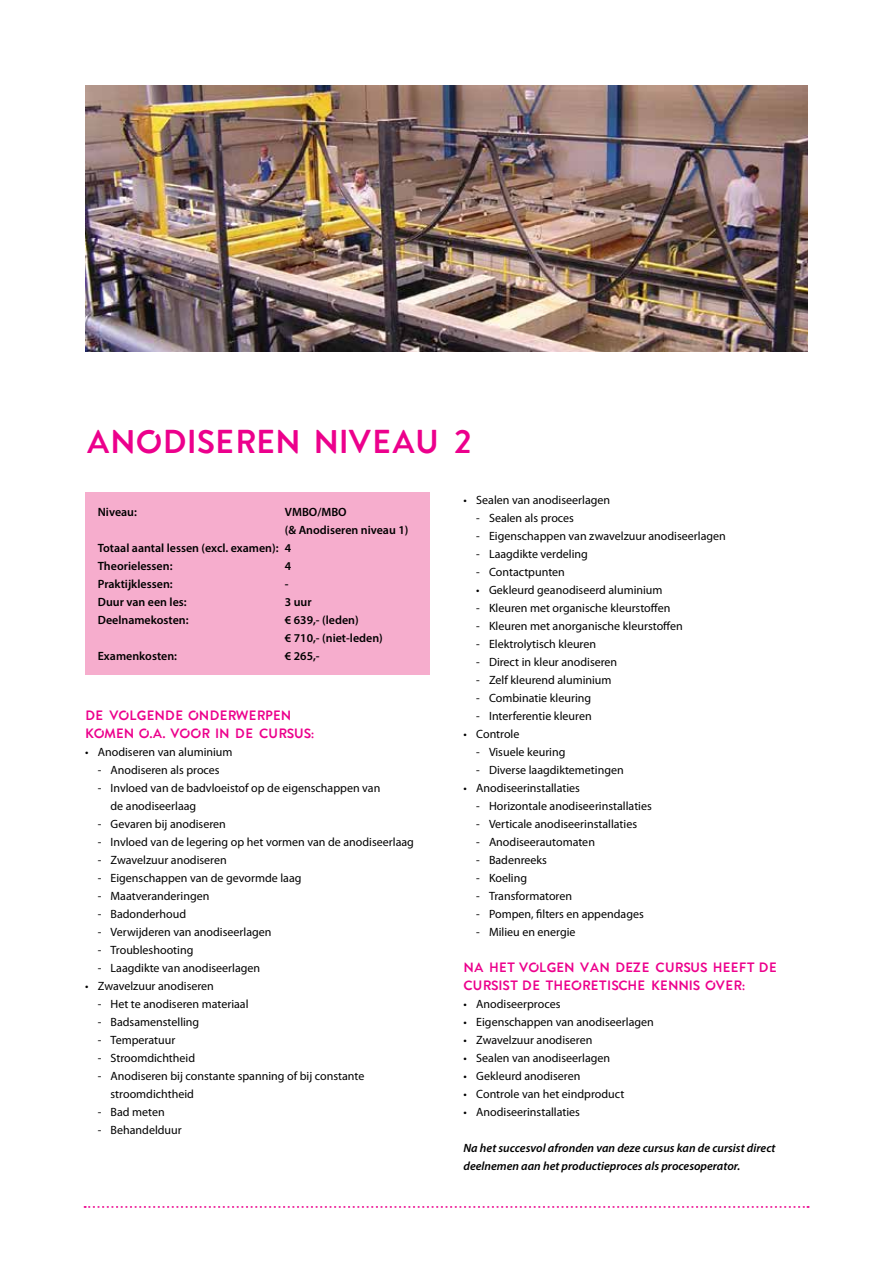
<style>
.page{position:relative;width:893px;height:1263px;background:#fff}
.page>*{position:absolute;margin:0;border:0;box-sizing:border-box;transform-origin:0 0}
.t1{font:33px "Enso";letter-spacing:.005em;color:#ec008c}
.t2{font:13.5px/18px "Enso";letter-spacing:.005em;color:#ec008c}
.t3{font:12px/18px "Myriad Pro";color:#000}
.t4{font:600 12px/18px "Myriad Pro";color:#000}
.t5{font:italic 600 12px/18px "Myriad Pro";color:#000}
</style>
<div class="page">
<div style="left:85px;top:492px;width:344px;height:183px;background:#f6adcd"></div>
<img style="left:86px;top:85px;width:722px;height:267px">
<svg style="left:84px;top:1206px;width:725px;height:2px"></svg>
<h1 class="t1" style="left:86px;top:416px;width:387px">ANODISEREN NIVEAU 2</h1>
<p class="t4" style="left:98px;top:503px;width:41px">Niveau:</p>
<p class="t4" style="left:285px;top:503px;width:63px">VMBO/MBO</p>
<p class="t4" style="left:285px;top:521px;width:125px">(&amp; Anodiseren niveau 1)</p>
<p class="t4" style="left:98px;top:539px;width:195px">Totaal aantal lessen (excl. examen): 4</p>
<p class="t4" style="left:98px;top:557px;width:76px">Theorielessen:</p>
<p class="t4" style="left:285px;top:557px;width:8px">4</p>
<p class="t4" style="left:98px;top:575px;width:76px">Praktijklessen:</p>
<p class="t4" style="left:285px;top:575px;width:5px">-</p>
<p class="t4" style="left:98px;top:593px;width:90px">Duur van een les:</p>
<p class="t4" style="left:285px;top:593px;width:28px">3 uur</p>
<p class="t4" style="left:98px;top:611px;width:92px">Deelnamekosten:</p>
<p class="t4" style="left:285px;top:611px;width:99px">€ 639,- (leden)<br>€ 710,- (niet-leden)</p>
<p class="t4" style="left:98px;top:647px;width:81px">Examenkosten:</p>
<p class="t4" style="left:285px;top:647px;width:36px">€ 265,-</p>
<p class="t2" style="left:85px;top:706px;width:231px">DE VOLGENDE ONDERWERPEN<br>KOMEN O.A. VOOR IN DE CURSUS:</p>
<p class="t3" style="left:85px;top:743px;width:149px">• Anodiseren van aluminium</p>
<p class="t3" style="left:98px;top:761px;width:123px">- Anodiseren als proces</p>
<p class="t3" style="left:111px;top:779px;width:271px;text-indent:-13px">- Invloed van de badvloeistof op de eigenschappen van de anodiseerlaag</p>
<p class="t3" style="left:98px;top:815px;width:130px">- Gevaren bij anodiseren</p>
<p class="t3" style="left:98px;top:833px;width:318px">- Invloed van de legering op het vormen van de anodiseerlaag</p>
<p class="t3" style="left:98px;top:851px;width:130px">- Zwavelzuur anodiseren</p>
<p class="t3" style="left:98px;top:869px;width:205px">- Eigenschappen van de gevormde laag</p>
<p class="t3" style="left:98px;top:887px;width:113px">- Maatveranderingen</p>
<p class="t3" style="left:98px;top:905px;width:90px">- Badonderhoud</p>
<p class="t3" style="left:98px;top:923px;width:175px">- Verwijderen van anodiseerlagen</p>
<p class="t3" style="left:98px;top:941px;width:97px">- Troubleshooting</p>
<p class="t3" style="left:98px;top:959px;width:164px">- Laagdikte van anodiseerlagen</p>
<p class="t3" style="left:85px;top:977px;width:130px">• Zwavelzuur anodiseren</p>
<p class="t3" style="left:98px;top:995px;width:152px">- Het te anodiseren materiaal</p>
<p class="t3" style="left:98px;top:1013px;width:103px">- Badsamenstelling</p>
<p class="t3" style="left:98px;top:1031px;width:79px">- Temperatuur</p>
<p class="t3" style="left:98px;top:1049px;width:99px">- Stroomdichtheid</p>
<p class="t3" style="left:111px;top:1067px;width:255px;text-indent:-13px">- Anodiseren bij constante spanning of bij constante stroomdichtheid</p>
<p class="t3" style="left:98px;top:1103px;width:68px">- Bad meten</p>
<p class="t3" style="left:98px;top:1121px;width:85px">- Behandelduur</p>
<p class="t3" style="left:463px;top:491px;width:148px">• Sealen van anodiseerlagen</p>
<p class="t3" style="left:476px;top:509px;width:99px">- Sealen als proces</p>
<p class="t3" style="left:476px;top:527px;width:251px">- Eigenschappen van zwavelzuur anodiseerlagen</p>
<p class="t3" style="left:476px;top:545px;width:113px">- Laagdikte verdeling</p>
<p class="t3" style="left:476px;top:563px;width:90px">- Contactpunten</p>
<p class="t3" style="left:476px;top:581px;width:188px">• Gekleurd geanodiseerd aluminium</p>
<p class="t3" style="left:476px;top:599px;width:196px">- Kleuren met organische kleurstoffen</p>
<p class="t3" style="left:476px;top:617px;width:208px">- Kleuren met anorganische kleurstoffen</p>
<p class="t3" style="left:476px;top:635px;width:121px">- Elektrolytisch kleuren</p>
<p class="t3" style="left:476px;top:653px;width:143px">- Direct in kleur anodiseren</p>
<p class="t3" style="left:476px;top:671px;width:137px">- Zelf kleurend aluminium</p>
<p class="t3" style="left:476px;top:689px;width:116px">- Combinatie kleuring</p>
<p class="t3" style="left:476px;top:707px;width:117px">- Interferentie kleuren</p>
<p class="t3" style="left:463px;top:725px;width:57px">• Controle</p>
<p class="t3" style="left:476px;top:743px;width:91px">- Visuele keuring</p>
<p class="t3" style="left:476px;top:761px;width:149px">- Diverse laagdiktemetingen</p>
<p class="t3" style="left:463px;top:779px;width:118px">• Anodiseerinstallaties</p>
<p class="t3" style="left:476px;top:797px;width:177px">- Horizontale anodiseerinstallaties</p>
<p class="t3" style="left:476px;top:815px;width:162px">- Verticale anodiseerinstallaties</p>
<p class="t3" style="left:476px;top:833px;width:120px">- Anodiseerautomaten</p>
<p class="t3" style="left:476px;top:851px;width:72px">- Badenreeks</p>
<p class="t3" style="left:476px;top:869px;width:52px">- Koeling</p>
<p class="t3" style="left:476px;top:887px;width:97px">- Transformatoren</p>
<p class="t3" style="left:476px;top:905px;width:169px">- Pompen, filters en appendages</p>
<p class="t3" style="left:476px;top:923px;width:101px">- Milieu en energie</p>
<p class="t2" style="left:463px;top:958px;width:315px">NA HET VOLGEN VAN DEZE CURSUS HEEFT DE<br>CURSIST DE THEORETISCHE KENNIS OVER:</p>
<p class="t3" style="left:463px;top:995px;width:98px">• Anodiseerproces</p>
<p class="t3" style="left:463px;top:1013px;width:192px">• Eigenschappen van anodiseerlagen</p>
<p class="t3" style="left:463px;top:1031px;width:130px">• Zwavelzuur anodiseren</p>
<p class="t3" style="left:463px;top:1049px;width:148px">• Sealen van anodiseerlagen</p>
<p class="t3" style="left:463px;top:1067px;width:118px">• Gekleurd anodiseren</p>
<p class="t3" style="left:463px;top:1085px;width:162px">• Controle van het eindproduct</p>
<p class="t3" style="left:463px;top:1103px;width:118px">• Anodiseerinstallaties</p>
<p class="t5" style="left:463px;top:1139px;width:314px">Na het succesvol afronden van deze cursus kan de cursist direct deelnemen aan het productieproces als procesoperator.</p>
</div>
